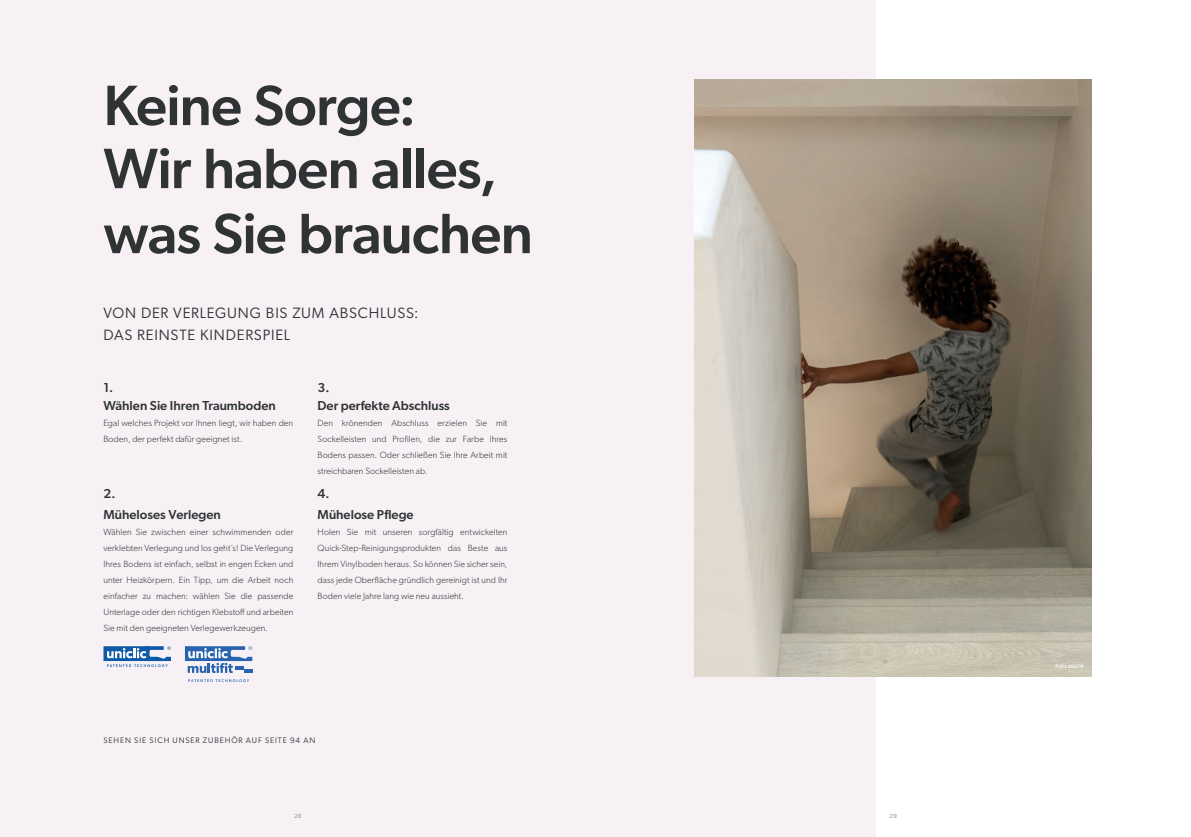
<style>
.page{position:relative;width:1191px;height:837px;background:#fff}
.page>*{position:absolute;margin:0;border:0;box-sizing:border-box;transform-origin:0 0}
.t1{font:500 57px/64px "Gibson";letter-spacing:-.015em;color:#2f3333}
.t2{font:15px/22px "Gibson";letter-spacing:.055em;color:#2f3333}
.t3{font:500 13px/18px "Gibson";color:#2f3333}
.t4{font:300 9px/16px "Gibson";letter-spacing:.005em;color:#2f3333;text-align:justify}
.t5{font:8px "Gibson";letter-spacing:.115em;color:#2f3333}
.t6{font:6px "Gibson";color:#929797}
.t7{font:500 5px "Gibson";letter-spacing:.03em;color:#fff}
</style>
<div class="page">
<div style="left:0;top:0;width:876px;height:836px;background:#f7f1f6"></div>
<img style="left:695px;top:79px;width:396px;height:597px">
<div style="left:103px;top:646px;width:46px;height:14px;background:#0c59a7"></div>
<svg style="left:107px;top:646px;width:64px;height:20px"></svg>
<svg style="left:188px;top:679px;width:61px;height:2px"></svg>
<svg style="left:185px;top:646px;width:67px;height:26px"></svg>
<h1 class="t1" style="left:103px;top:72px;width:431px">Keine Sorge:<br>Wir haben alles, was Sie brauchen</h1>
<h2 class="t2" style="left:103px;top:302px;width:317px">VON DER VERLEGUNG BIS ZUM ABSCHLUSS:<br>DAS REINSTE KINDERSPIEL</h2>
<h3 class="t3" style="left:103px;top:378px;width:174px">1.<br>Wählen Sie Ihren Traumboden</h3>
<p class="t4" style="left:103px;top:415px;width:191px">Egal welches Projekt vor Ihnen liegt, wir haben den<br>Boden, der perfekt dafür geeignet ist.</p>
<h3 class="t3" style="left:103px;top:483px;width:119px;line-height:21px">2.<br>Müheloses Verlegen</h3>
<p class="t4" style="left:103px;top:524px;width:191px">Wählen Sie zwischen einer schwimmenden oder verklebten Verlegung und los geht´s! Die Verlegung Ihres Bodens ist einfach, selbst in engen Ecken und unter Heizkörpern. Ein Tipp, um die Arbeit noch einfacher zu machen: wählen Sie die passende Unterlage oder den richtigen Klebstoff und arbeiten Sie mit den geeigneten Verlegewerkzeugen.</p>
<h3 class="t3" style="left:317px;top:378px;width:134px">3.<br>Der perfekte Abschluss</h3>
<p class="t4" style="left:317px;top:415px;width:191px">Den krönenden Abschluss erzielen Sie mit Sockelleisten und Profilen, die zur Farbe Ihres Bodens passen. Oder schließen Sie Ihre Arbeit mit streichbaren Sockelleisten ab.</p>
<h3 class="t3" style="left:317px;top:483px;width:98px;line-height:21px">4.<br>Mühelose Pflege</h3>
<p class="t4" style="left:317px;top:524px;width:191px">Holen Sie mit unseren sorgfältig entwickelten Quick-Step-Reinigungsprodukten das Beste aus Ihrem Vinylboden heraus. So können Sie sicher sein, dass jede Oberfläche gründlich gereinigt ist und Ihr Boden viele Jahre lang wie neu aussieht.</p>
<p class="t5" style="left:103px;top:734px;width:213px">SEHEN SIE SICH UNSER ZUBEHÖR AUF SEITE 94 AN</p>
<p class="t6" style="left:294px;top:812px;width:9px">28</p>
<p class="t6" style="left:889px;top:812px;width:9px">29</p>
<p class="t7" style="left:1055px;top:663px;width:29px">PUCL40079</p>
</div>
